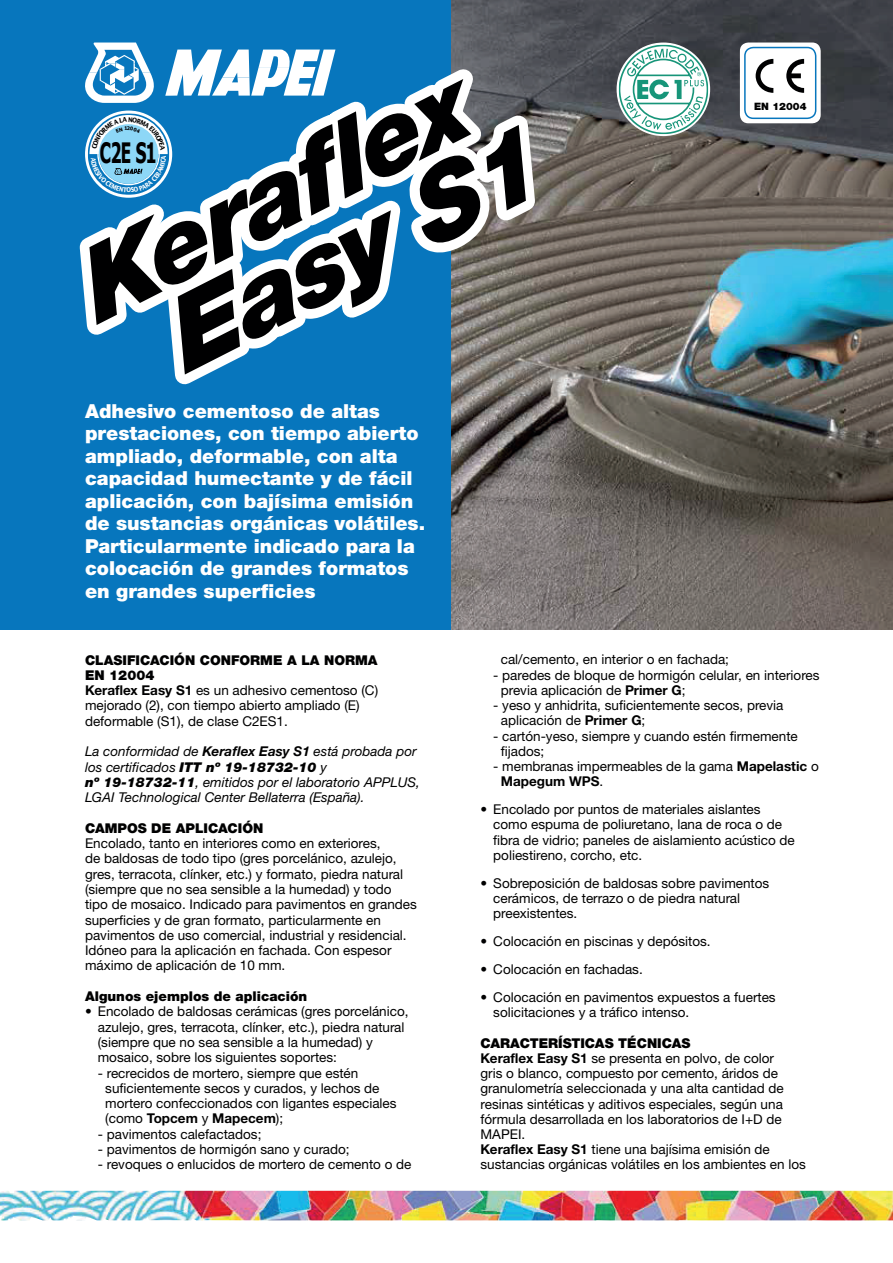
<style>
.page{position:relative;width:893px;height:1263px;background:#fff}
.page>*{position:absolute;margin:0;border:0;box-sizing:border-box;transform-origin:0 0}
.t1{font:italic 900 101.7px/84.2px "Helvetica Neue LTW1 G";color:#000001;text-align:center}
.t2{font:700 28.05px "Tahoma";color:#000001;scale:.6 1}
.t3{font:900 19.35px/22.5px "Helvetica Neue LTW1 G";color:#fff}
.t4{font:13.5px/15.3px "Helvetica Neue LTW1 G";color:#000001}
.t5{font:italic 13.5px/15.3px "Helvetica Neue LTW1 G";color:#000001}
.t6{font:900 13.5px "Helvetica Neue LTW1 G";color:#000001}
.t7{font:900 10.2px "Helvetica Neue LTW1 G";color:#000001}
.s1{font-weight:900}
.s2{font-weight:700}
</style>
<div class="page">
<img style="left:451px;top:0;width:442px;height:629px">
<div style="left:0;top:0;width:451px;height:629px;background:#0776bd"></div>
<img style="left:0;top:1191px;width:893px;height:29px">
<div style="left:740px;top:43px;width:81px;height:80px;background:#fff;border-radius:9px"></div>
<div style="left:744px;top:47px;width:72px;height:72px;border:2px solid #0776bd;border-radius:9px"></div>
<svg style="left:756px;top:59px;width:17px;height:34px"></svg>
<svg style="left:786px;top:59px;width:18px;height:34px"></svg>
<svg style="left:619px;top:45px;width:89px;height:89px"></svg>
<svg style="left:79px;top:40px;width:467px;height:361px"></svg>
<h1 class="t1" style="left:63px;top:257px;width:466px;rotate:-27deg">Kerafl ex<br>Easy S1</h1>
<h2 class="t2" style="left:100px;top:133px;width:96px">C2E S1</h2>
<p class="t3" style="left:85px;top:400px;width:342px">Adhesivo cementoso de altas prestaciones, con tiempo abierto ampliado, deformable, con alta capacidad humectante y de fácil aplicación, con bajísima emisión de sustancias orgánicas volátiles.<br>Particularmente indicado para la colocación de grandes formatos en grandes superficies</p>
<p class="t7" style="left:754px;top:100px;width:54px">EN 12004</p>
<p class="t4" style="left:85px;top:652px;width:295px"><span class="s1">CLASIFICACIÓN CONFORME A LA NORMA EN 12004<br></span><span class="s2">Keraflex Easy S1</span> es un adhesivo cementoso (C) mejorado (2), con tiempo abierto ampliado (E) deformable (S1), de clase C2ES1.</p>
<p class="t5" style="left:85px;top:744px;width:336px">La conformidad de <span class="s2">Keraflex Easy S1</span> está probada por los certificados <span class="s1">ITT nº 19-18732-10</span> y<br><span class="s1">nº 19-18732-11</span>, emitidos por el laboratorio APPLUS, LGAI Technological Center Bellaterra (España).</p>
<p class="t6" style="left:85px;top:820px;width:180px">CAMPOS DE APLICACIÓN</p>
<p class="t4" style="left:85px;top:835px;width:333px">Encolado, tanto en interiores como en exteriores,<br>de baldosas de todo tipo (gres porcelánico, azulejo, gres, terracota, clínker, etc.) y formato, piedra natural (siempre que no sea sensible a la humedad) y todo tipo de mosaico. Indicado para pavimentos en grandes superficies y de gran formato, particularmente en pavimentos de uso comercial, industrial y residencial.<br>Idóneo para la aplicación en fachada. Con espesor máximo de aplicación de 10 mm.</p>
<p class="t6" style="left:85px;top:988px;width:224px">Algunos ejemplos de aplicación</p>
<p class="t4" style="left:98px;top:1004px;width:312px;text-indent:-13px">• Encolado de baldosas cerámicas (gres porcelánico, azulejo, gres, terracota, clínker, etc.), piedra natural (siempre que no sea sensible a la humedad) y mosaico, sobre los siguientes soportes:</p>
<p class="t4" style="left:105px;top:1065px;width:293px;text-indent:-8px">- recrecidos de mortero, siempre que estén suficientemente secos y curados, y lechos de mortero confeccionados con ligantes especiales (como <span class="s2">Topcem</span> y <span class="s2">Mapecem</span>);</p>
<p class="t4" style="left:98px;top:1126px;width:165px">- pavimentos calefactados;</p>
<p class="t4" style="left:98px;top:1141px;width:253px">- pavimentos de hormigón sano y curado;</p>
<p class="t4" style="left:98px;top:1157px;width:315px">- revoques o enlucidos de mortero de cemento o de</p>
<p class="t4" style="left:501px;top:652px;width:230px">cal/cemento, en interior o en fachada;</p>
<p class="t4" style="left:501px;top:667px;width:320px;text-indent:-8px">- paredes de bloque de hormigón celular, en interiores previa aplicación de <span class="s2">Primer G</span>;</p>
<p class="t4" style="left:501px;top:698px;width:284px;text-indent:-8px">- yeso y anhidrita, suficientemente secos, previa aplicación de <span class="s2">Primer G</span>;</p>
<p class="t4" style="left:501px;top:728px;width:298px;text-indent:-8px">- cartón-yeso, siempre y cuando estén firmemente fijados;</p>
<p class="t4" style="left:501px;top:758px;width:319px;text-indent:-8px">- membranas impermeables de la gama <span class="s2">Mapelastic</span> o<br><span class="s2">Mapegum WPS</span>.</p>
<p class="t4" style="left:493px;top:802px;width:303px;text-indent:-13px">• Encolado por puntos de materiales aislantes como espuma de poliuretano, lana de roca o de fibra de vidrio; paneles de aislamiento acústico de poliestireno, corcho, etc.</p>
<p class="t4" style="left:493px;top:875px;width:277px;text-indent:-13px">• Sobreposición de baldosas sobre pavimentos cerámicos, de terrazo o de piedra natural preexistentes.</p>
<p class="t4" style="left:480px;top:934px;width:232px">• Colocación en piscinas y depósitos.</p>
<p class="t4" style="left:480px;top:961px;width:164px">• Colocación en fachadas.</p>
<p class="t4" style="left:493px;top:990px;width:284px;text-indent:-13px">• Colocación en pavimentos expuestos a fuertes solicitaciones y a tráfico intenso.</p>
<p class="t4" style="left:480px;top:1035px;width:327px"><span class="s1">CARACTERÍSTICAS TÉCNICAS<br></span><span class="s2">Keraflex Easy S1</span> se presenta en polvo, de color<br>gris o blanco, compuesto por cemento, áridos de granulometría seleccionada y una alta cantidad de resinas sintéticas y aditivos especiales, según una fórmula desarrollada en los laboratorios de I+D de MAPEI.<br><span class="s2">Keraflex Easy S1</span> tiene una bajísima emisión de sustancias orgánicas volátiles en los ambientes en los</p>
</div>
